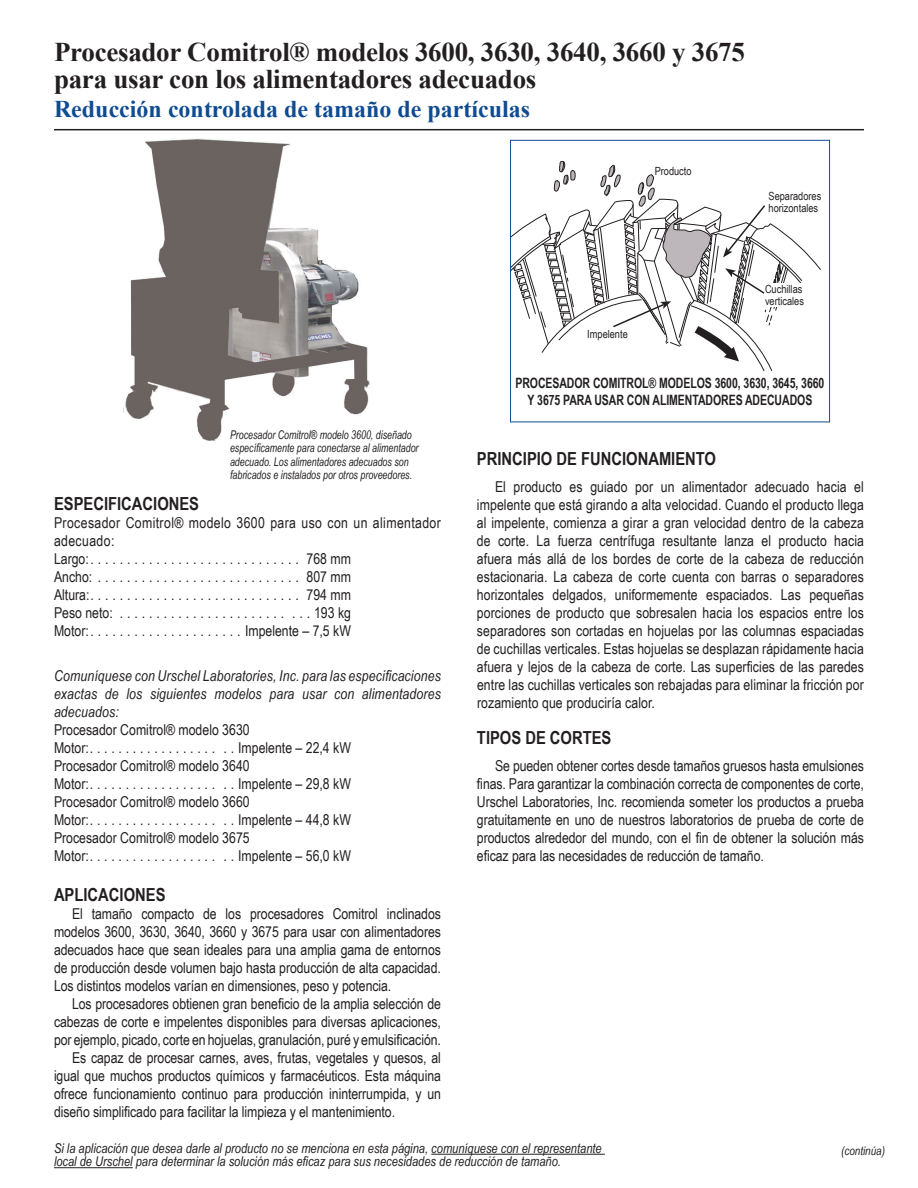
<style>
.page{position:relative;width:918px;height:1188px;background:#fff}
.page>*{position:absolute;margin:0;border:0;box-sizing:border-box;transform-origin:0 0}
.t1{font:700 27px/27px "Times New Roman";letter-spacing:-.01em;color:#231f20}
.t2{font:700 24px "Times New Roman";color:#0f4b92}
.t3{font:700 18px "Arial Narrow";color:#231f20}
.t4{font:15px/18px "Arial Narrow";letter-spacing:-.005em;color:#231f20;text-align:justify}
.t5{font:15px/18px "Arial Narrow";letter-spacing:.025em;color:#231f20}
.t6{font:italic 15px/18px "Arial Narrow";letter-spacing:.01em;color:#231f20;text-align:justify}
.t7{font:700 14.25px/17.1px "Arial Narrow";letter-spacing:-.005em;color:#231f20;text-align:center;scale:.9 1}
.t8{font:italic 13.5px/13.5px "Arial Narrow";color:#231f20}
.t9{font:italic 12px/13.5px "Arial Narrow";color:#231f20;scale:.9 1}
.t10{font:italic 12px "Arial Narrow";color:#231f20}
.t11{font:11.25px/12px "Arial Narrow";color:#231f20}
</style>
<div class="page">
<img style="left:125px;top:138px;width:245px;height:303px">
<div style="left:510px;top:140px;width:320px;height:282px;border:1px solid #0f4b92"></div>
<hr style="left:54px;top:129px;width:810px;height:1px;background:#231f20">
<svg style="left:510px;top:161px;width:311px;height:210px"></svg>
<hr style="left:431px;top:1154px;width:174px;height:1px;background:#231f20">
<hr style="left:54px;top:1167px;width:79px;height:1px;background:#231f20">
<h1 class="t1" style="left:54px;top:38px;width:692px">Procesador Comitrol® modelos 3600, 3630, 3640, 3660 y 3675 para usar con los alimentadores adecuados</h1>
<h2 class="t2" style="left:54px;top:92px;width:478px">Reducción controlada de tamaño de partículas</h2>
<p class="t11" style="left:655px;top:164px;width:38px">Producto</p>
<p class="t11" style="left:587px;top:328px;width:42px">Impelente</p>
<p class="t11" style="left:769px;top:189px;width:54px">Separadores horizontales</p>
<p class="t11" style="left:765px;top:283px;width:40px">Cuchillas verticales</p>
<p class="t9" style="left:230px;top:427px;width:211px">Procesador Comitrol® modelo 3600, diseñado específicamente para conectarse al alimentador adecuado. Los alimentadores adecuados son fabricados e instalados por otros proveedores.</p>
<p class="t3" style="left:54px;top:490px;width:147px">ESPECIFICACIONES</p>
<p class="t5" style="left:54px;top:513px;width:388px">Procesador Comitrol® modelo 3600 para uso con un alimentador adecuado:<br>Largo:............................. 768 mm<br>Ancho: ............................ 807 mm Altura:............................. 794 mm<br>Peso neto: ....................... ...193 kg Motor:.....................Impelente – 7,5 kW</p>
<p class="t6" style="left:54px;top:667px;width:388px">Comuníquese con Urschel Laboratories, Inc. para las especificaciones exactas de los siguientes modelos para usar con alimentadores adecuados:</p>
<p class="t4" style="left:54px;top:720px;width:298px;text-align:left">Procesador Comitrol® modelo 3630<br>Motor:.................. ..Impelente – 22,4 kW Procesador Comitrol® modelo 3640<br>Motor:.................. ..Impelente – 29,8 kW Procesador Comitrol® modelo 3660<br>Motor:.................. ..Impelente – 44,8 kW Procesador Comitrol® modelo 3675<br>Motor:.................. ..Impelente – 56,0 kW</p>
<p class="t3" style="left:54px;top:881px;width:113px">APLICACIONES</p>
<p class="t4" style="left:54px;top:904px;width:389px;text-indent:18px">El tamaño compacto de los procesadores Comitrol inclinados modelos 3600, 3630, 3640, 3660 y 3675 para usar con alimentadores adecuados hace que sean ideales para una amplia gama de entornos de producción desde volumen bajo hasta producción de alta capacidad.<br>Los distintos modelos varían en dimensiones, peso y potencia.</p>
<p class="t4" style="left:72px;top:994px;width:370px">Los procesadores obtienen gran beneficio de la amplia selección de</p>
<p class="t4" style="left:54px;top:1012px;width:388px">cabezas de corte e impelentes disponibles para diversas aplicaciones,</p>
<p class="t4" style="left:54px;top:1030px;width:389px">por ejemplo, picado, corte en hojuelas, granulación, puré y emulsificación.</p>
<p class="t4" style="left:72px;top:1048px;width:370px">Es capaz de procesar carnes, aves, frutas, vegetales y quesos, al</p>
<p class="t4" style="left:54px;top:1066px;width:388px">igual que muchos productos químicos y farmacéuticos. Esta máquina</p>
<p class="t4" style="left:54px;top:1084px;width:389px">ofrece funcionamiento continuo para producción ininterrumpida, y un</p>
<p class="t4" style="left:54px;top:1102px;width:343px">diseño simplificado para facilitar la limpieza y el mantenimiento.</p>
<p class="t7" style="left:515px;top:374px;width:345px">PROCESADOR COMITROL® MODELOS 3600, 3630, 3645, 3660<br>Y 3675 PARA USAR CON ALIMENTADORES ADECUADOS</p>
<p class="t3" style="left:477px;top:445px;width:241px">PRINCIPIO DE FUNCIONAMIENTO</p>
<p class="t4" style="left:477px;top:477px;width:389px;text-indent:18px">El producto es guiado por un alimentador adecuado hacia el impelente que está girando a alta velocidad. Cuando el producto llega al impelente, comienza a girar a gran velocidad dentro de la cabeza de corte. La fuerza centrífuga resultante lanza el producto hacia afuera más allá de los bordes de corte de la cabeza de reducción estacionaria. La cabeza de corte cuenta con barras o separadores horizontales delgados, uniformemente espaciados. Las pequeñas porciones de producto que sobresalen hacia los espacios entre los separadores son cortadas en hojuelas por las columnas espaciadas de cuchillas verticales. Estas hojuelas se desplazan rápidamente hacia afuera y lejos de la cabeza de corte. Las superficies de las paredes entre las cuchillas verticales son rebajadas para eliminar la fricción por rozamiento que produciría calor.</p>
<p class="t3" style="left:477px;top:724px;width:136px">TIPOS DE CORTES</p>
<p class="t4" style="left:477px;top:756px;width:389px;text-indent:18px">Se pueden obtener cortes desde tamaños gruesos hasta emulsiones finas. Para garantizar la combinación correcta de componentes de corte, Urschel Laboratories, Inc. recomienda someter los productos a prueba gratuitamente en uno de nuestros laboratorios de prueba de corte de productos alrededor del mundo, con el fin de obtener la solución más eficaz para las necesidades de reducción de tamaño.</p>
<p class="t8" style="left:54px;top:1141px;width:549px">Si la aplicación que desea darle al producto no se menciona en esta página, comuníquese con el representante local de Urschel para determinar la solución más eficaz para sus necesidades de reducción de tamaño.</p>
<p class="t10" style="left:841px;top:1142px;width:45px">(continúa)</p>
</div>
